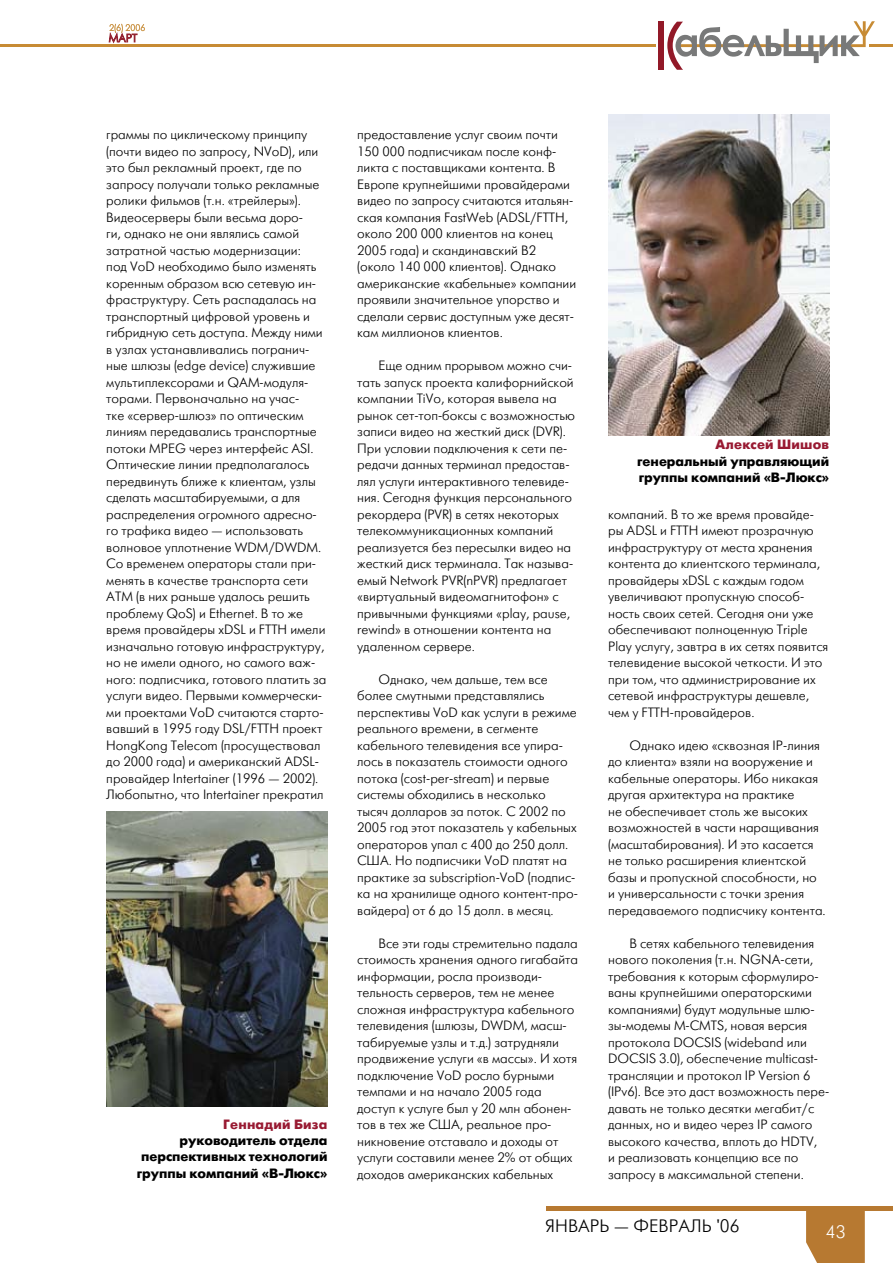
<style>
.page{position:relative;width:893px;height:1263px;background:#fff}
.page>*{position:absolute;margin:0;border:0;box-sizing:border-box;transform-origin:0 0}
.t1{font:18px "Futuris C";color:#000}
.t2{font:18px "Futuris C";color:#fff}
.t3{font:13.5px/16.5px "Futuris C";color:#000}
.t4{font:700 13.5px/16.2px "Futuris C";color:#000}
.t5{font:700 13.5px "Futuris C";letter-spacing:.015em;color:#981a32}
</style>
<div class="page">
<div style="left:806px;top:1211px;width:59px;height:52px;background:#b77931"></div>
<div style="left:547px;top:1206px;width:346px;height:5px;background:#b77931"></div>
<hr style="left:869px;top:44px;width:24px;height:3px;background:#c78b34">
<div style="left:659px;top:22px;width:5px;height:48px;background:#921928"></div>
<svg style="left:667px;top:21px;width:208px;height:49px"></svg>
<hr style="left:0;top:44px;width:655px;height:3px;background:#c78b34">
<svg style="left:109px;top:24px;width:36px;height:19px"></svg>
<img style="left:608px;top:115px;width:221px;height:320px">
<img style="left:106px;top:812px;width:221px;height:295px">
<p class="t3" style="left:106px;top:127px;width:222px">граммы по циклическому принципу (почти видео по запросу, NVoD), или это был рекламный проект, где по запросу получали только рекламные ролики фильмов (т.н. «трейлеры»).<br>Видеосерверы были весьма доро-<br>ги, однако не они являлись самой затратной частью модернизации:<br>под VoD необходимо было изменять коренным образом всю сетевую ин&shy;фраструктуру. Сеть распадалась на транспортный цифровой уровень и гибридную сеть доступа. Между ними в узлах устанавливались погранич&shy;ные шлюзы (edge device) служившие мультиплексорами и QAM-модуля&shy;торами. Первоначально на учас-<br>тке «сервер-шлюз» по оптическим линиям передавались транспортные потоки MPEG через интерфейс АSI.<br>Оптические линии предполагалось передвинуть ближе к клиентам, узлы сделать масштабируемыми, а для распределения огромного адресно&shy;го трафика видео — использовать волновое уплотнение WDM/DWDM.<br>Со временем операторы стали при&shy;менять в качестве транспорта сети ATM (в них раньше удалось решить проблему QoS) и Ethernet. В то же время провайдеры xDSL и FTTH имели изначально готовую инфраструктуру, но не имели одного, но самого важ&shy;ного: подписчика, готового платить за услуги видео. Первыми коммерчески&shy;ми проектами VoD считаются старто&shy;вавший в 1995 году DSL/FTTH проект HongKong Telecom (просуществовал до 2000 года) и американский ADSL&shy;провайдер Intertainer (1996 — 2002).<br>Любопытно, что Intertainer прекратил</p>
<p class="t3" style="left:357px;top:127px;width:220px">предоставление услуг своим почти 150 000 подписчикам после конф&shy;ликта с поставщиками контента. В Европе крупнейшими провайдерами видео по запросу считаются итальян&shy;ская компания FastWeb (ADSL/FTTH, около 200 000 клиентов на конец 2005 года) и скандинавский B2 (около 140 000 клиентов). Однако американские «кабельные» компании проявили значительное упорство и сделали сервис доступным уже десят&shy;кам миллионов клиентов.</p>
<p class="t3" style="left:357px;top:358px;width:219px;text-indent:21px">Еще одним прорывом можно счи&shy;тать запуск проекта калифорнийской компании TiVo, которая вывела на рынок сет-топ-боксы с возможностью записи видео на жесткий диск (DVR).<br>При условии подключения к сети пе&shy;редачи данных терминал предостав&shy;лял услуги интерактивного телевиде&shy;ния. Сегодня функция персонального рекордера (PVR) в сетях некоторых телекоммуникационных компаний реализуется без пересылки видео на жесткий диск терминала. Так называ&shy;емый Network PVR(nPVR) предлагает «виртуальный видеомагнитофон» с привычными функциями «play, pause, rewind» в отношении контента на удаленном сервере.</p>
<p class="t3" style="left:357px;top:671px;width:222px;text-indent:21px">Однако, чем дальше, тем все более смутными представлялись перспективы VoD как услуги в режиме реального времени, в сегменте кабельного телевидения все упира&shy;лось в показатель стоимости одного потока (cost-per-stream) и первые системы обходились в несколько тысяч долларов за поток. С 2002 по 2005 год этот показатель у кабельных операторов упал с 400 до 250 долл.<br>США. Но подписчики VoD платят на практике за subscription-VoD (подпис&shy;ка на хранилище одного контент-про&shy;вайдера) от 6 до 15 долл. в месяц.</p>
<p class="t3" style="left:357px;top:935px;width:222px;text-indent:21px">Все эти годы стремительно падала стоимость хранения одного гигабайта информации, росла производи&shy;тельность серверов, тем не менее сложная инфраструктура кабельного телевидения (шлюзы, DWDM, масш&shy;табируемые узлы и т.д.) затрудняли продвижение услуги «в массы». И хотя подключение VoD росло бурными темпами и на начало 2005 года доступ к услуге был у 20 млн абонен&shy;тов в тех же США, реальное про&shy;никновение отставало и доходы от услуги составили менее 2% от общих доходов американских кабельных</p>
<p class="t5" style="left:223px;top:1117px;width:106px">Геннадий Биза</p>
<p class="t4" style="left:137px;top:1133px;width:192px;text-align:right">руководитель отдела перспективных технологий группы компаний «В-Люкс»</p>
<p class="t5" style="left:716px;top:437px;width:115px">Алексей Шишов</p>
<p class="t4" style="left:637px;top:453px;width:193px">генеральный управляющий группы компаний «В-Люкс»</p>
<p class="t3" style="left:608px;top:506px;width:222px">компаний. В то же время провайде&shy;ры ADSL и FTTH имеют прозрачную инфраструктуру от места хранения контента до клиентского терминала, провайдеры xDSL с каждым годом увеличивают пропускную способ&shy;ность своих сетей. Сегодня они уже обеспечивают полноценную Triple Play услугу, завтра в их сетях появится телевидение высокой четкости. И это при том, что администрирование их сетевой инфраструктуры дешевле, чем у FTTH-провайдеров.</p>
<p class="t3" style="left:608px;top:737px;width:219px;text-indent:21px">Однако идею «cквозная IP-линия до клиента» взяли на вооружение и кабельные операторы. Ибо никакая другая архитектура на практике<br>не обеспечивает столь же высоких возможностей в части наращивания (масштабирования). И это касается не только расширения клиентской базы и пропускной способности, но и универсальности с точки зрения передаваемого подписчику контента.</p>
<p class="t3" style="left:608px;top:935px;width:223px;text-indent:21px">В сетях кабельного телевидения нового поколения (т.н. NGNA-сети, требования к которым сформулиро&shy;ваны крупнейшими операторскими компаниями) будут модульные шлю&shy;зы-модемы M-CMTS, новая версия протокола DOCSIS (wideband или DOCSIS 3.0), обеспечение multicast&shy;трансляции и протокол IP Version 6 (IPv6). Все это даст возможность пере&shy;давать не только десятки мегабит/с данных, но и видео через IP самого высокого качества, вплоть до HDTV,<br>и реализовать концепцию все по запросу в максимальной степени.</p>
<h1 class="t1" style="left:545px;top:1217px;width:196px">ЯНВАРЬ — ФЕВРАЛЬ '06</h1>
<h1 class="t2" style="left:826px;top:1222px;width:21px">43</h1>
</div>
